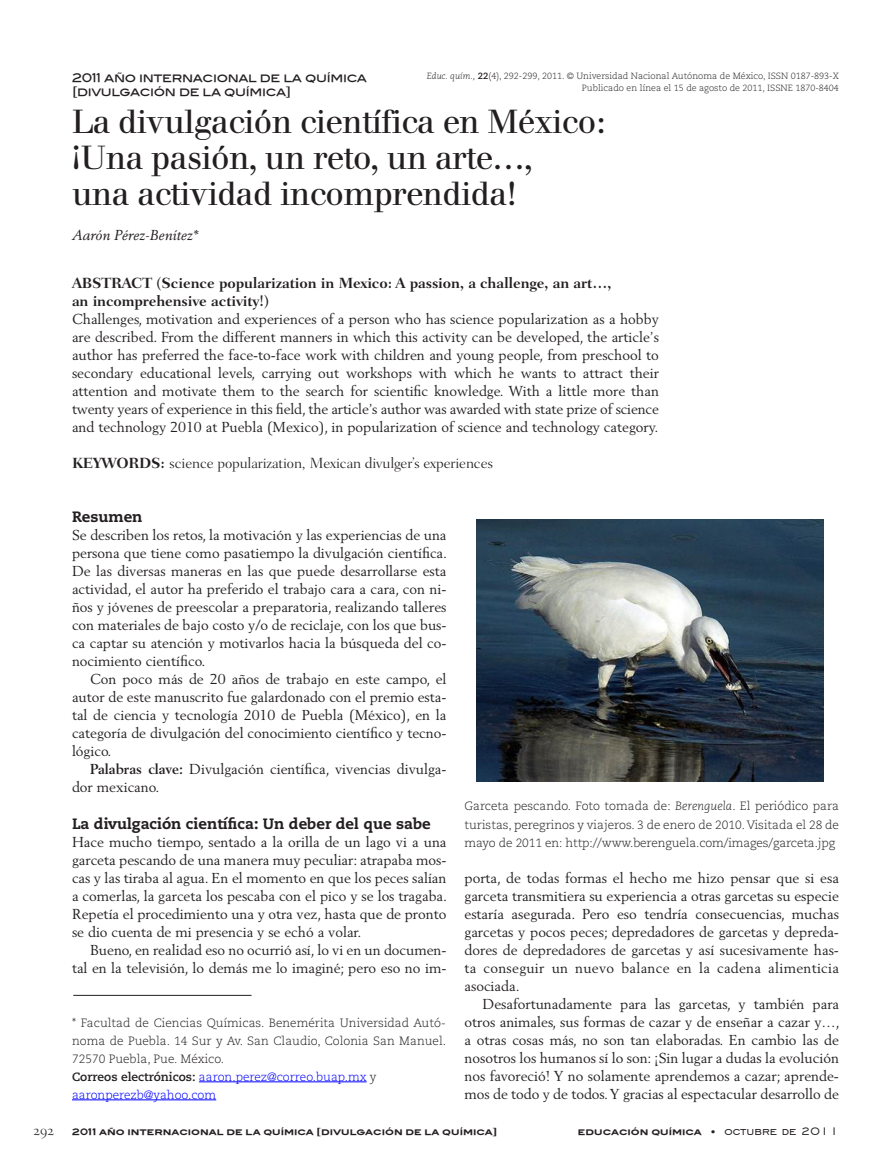
<style>
.page{position:relative;width:893px;height:1170px;background:#fff}
.page>*{position:absolute;margin:0;border:0;box-sizing:border-box;transform-origin:0 0}
.Título_3__24{font:33px/36px "Walbaum";letter-spacing:-.02em;color:#231f20}
.Título_Abstract{font:700 15px/18px "Fairfield LH";letter-spacing:-.01em;color:#231f20}
.Título_Abstract-2{font:300 15px "Fairfield LH";letter-spacing:-.01em;color:#231f20}
.Nivel_1{font:800 15px "Caecilia";color:#231f20}
.Folio{font:15px "Fairfield LH Light SC";color:#231f20}
.Body_text{font:14.25px/18px "Berling";color:#231f20;text-align:justify}
.Body_text_ss{font:14.25px/18px "Berling";color:#231f20;text-align:justify}
.Abstract_texto{font:14.25px/18px "Berling";color:#231f20;text-align:justify}
.Autor{font:italic 14.25px "Berling";letter-spacing:.01em;color:#231f20}
.Pie_de_figura{font:300 12px/18px "Caecilia";letter-spacing:-.01em;color:#231f20;text-align:justify}
.Nota_al_pie{font:300 12px/18px "Caecilia";color:#231f20;text-align:justify}
.Nota_al_pie-2{font:300 12px/18px "Caecilia";color:#00f}
.Seccion{font:12px/13.5px "Blair Md ITCTT Medium";letter-spacing:-.025em;color:#231f20}
.clave_articulo{font:300 9px "Caecilia";color:#231f20}
.sección_en_master{font:9px "Blair ITCTT Bold";color:#231f20}
.s1{font-style:italic}
.s2{font-weight:700}
.s3{font-weight:700;color:#231f20}
.s4{color:#231f20}
.s5{font-family:"Engravers Gothic BT";font-size:14.25px}
</style>
<div class="page">
<hr style="left:199px;top:1081px;width:168px;height:1px;background:#00f">
<hr style="left:72px;top:1099px;width:144px;height:1px;background:#00f">
<hr style="left:73px;top:994px;width:179px;height:1px;background:#231f20">
<img style="left:476px;top:519px;width:348px;height:262px">
<p class="Seccion" style="left:72px;top:71px;width:297px">2011 AÑO INTERNACIONAL DE LA QUÍMICA [DIVULGACIÓN DE LA QUÍMICA]</p>
<p class="clave_articulo" style="left:427px;top:71px;width:414px"><span class="s1">Educ. quím.,</span> <span class="s2">22</span>(4), 292-299, 2011. © Universidad Nacional Autónoma de México, ISSN 0187-893-X</p>
<p class="clave_articulo" style="left:582px;top:83px;width:258px">Publicado en línea el 15 de agosto de 2011, ISSNE 1870-8404</p>
<p class="Título_3__24" style="left:72px;top:103px;width:535px">La divulgación científica en México: ¡Una pasión, un reto, un arte…,<br>una actividad incomprendida!</p>
<p class="Autor" style="left:72px;top:226px;width:128px">Aarón Pérez-Benítez*</p>
<p class="Título_Abstract" style="left:72px;top:274px;width:541px">Abstract (Science popularization in Mexico: A passion, a challenge, an art…, an incomprehensive activity!)</p>
<p class="Abstract_texto" style="left:72px;top:310px;width:588px">Challenges, motivation and experiences of a person who has science popularization as a hobby are described. From the different manners in which this activity can be developed, the article’s author has preferred the face-to-face work with children and young people, from preschool to secondary educational levels, carrying out workshops with which he wants to attract their attention and motivate them to the search for scientific knowledge. With a little more than twenty years of experience in this field, the article’s author was awarded with state prize of science and technology 2010 at Puebla (Mexico), in popularization of science and technology category.</p>
<p class="Título_Abstract-2" style="left:72px;top:455px;width:423px"><span class="s2">Keywords:</span> science popularization, Mexican divulger’s experiences</p>
<p class="Nivel_1" style="left:72px;top:507px;width:72px">Resumen</p>
<p class="Body_text_ss" style="left:72px;top:526px;width:377px">Se describen los retos, la motivación y las experiencias de una persona que tiene como pasatiempo la divulgación científica.<br>De las diversas maneras en las que puede desarrollarse esta actividad, el autor ha preferido el trabajo cara a cara, con ni&shy;ños y jóvenes de preescolar a preparatoria, realizando talleres con materiales de bajo costo y/o de reciclaje, con los que bus&shy;ca captar su atención y motivarlos hacia la búsqueda del co&shy;nocimiento científico.</p>
<p class="Body_text" style="left:72px;top:670px;width:376px;text-indent:18px">Con poco más de 20 años de trabajo en este campo, el autor de este manuscrito fue galardonado con el premio esta&shy;tal de ciencia y tecnología 2010 de Puebla (México), en la categoría de divulgación del conocimiento científico y tecno&shy;lógico.</p>
<p class="Body_text" style="left:72px;top:760px;width:376px;text-indent:18px"><span class="s2">Palabras clave:</span> Divulgación científica, vivencias divulga&shy;dor mexicano.</p>
<p class="Nivel_1" style="left:72px;top:813px;width:360px">La divulgación científica: Un deber del que sabe</p>
<p class="Body_text_ss" style="left:72px;top:832px;width:377px">Hace mucho tiempo, sentado a la orilla de un lago vi a una garceta pescando de una manera muy peculiar: atrapaba mos&shy;cas y las tiraba al agua. En el momento en que los peces salían a comerlas, la garceta los pescaba con el pico y se los tragaba.<br>Repetía el procedimiento una y otra vez, hasta que de pronto se dio cuenta de mi presencia y se echó a volar.</p>
<p class="Body_text" style="left:72px;top:940px;width:376px;text-align:right">Bueno, en realidad eso no ocurrió así, lo vi en un documen&shy;tal en la televisión, lo demás me lo imaginé; pero eso no im-</p>
<p class="Nota_al_pie" style="left:72px;top:1013px;width:376px">* Facultad de Ciencias Químicas. Benemérita Universidad Autó&shy;noma de Puebla. 14 Sur y Av. San Claudio, Colonia San Manuel.<br>72570 Puebla, Pue. México.</p>
<p class="Nota_al_pie-2" style="left:72px;top:1067px;width:306px"><span class="s3">Correos electrónicos:</span> aaron.perez@correo.buap.mx <span class="s4">y </span>aaronperezb@yahoo.com</p>
<p class="Pie_de_figura" style="left:464px;top:797px;width:376px">Garceta pescando. Foto tomada de: <span class="s1">Berenguela</span>. El periódico para turistas, peregrinos y viajeros. 3 de enero de 2010. Visitada el 28 de mayo de 2011 en: http://www.berenguela.com/images/garceta.jpg</p>
<p class="Body_text" style="left:464px;top:868px;width:376px">porta, de todas formas el hecho me hizo pensar que si esa garceta transmitiera su experiencia a otras garcetas su especie estaría asegurada. Pero eso tendría consecuencias, muchas garcetas y pocos peces; depredadores de garcetas y depreda&shy;dores de depredadores de garcetas y así sucesivamente has&shy;ta conseguir un nuevo balance en la cadena alimenticia asociada.</p>
<p class="Body_text" style="left:464px;top:994px;width:377px;text-indent:18px">Desafortunadamente para las garcetas, y también para otros animales, sus formas de cazar y de enseñar a cazar y…, a otras cosas más, no son tan elaboradas. En cambio las de nosotros los humanos sí lo son: ¡Sin lugar a dudas la evolución nos favoreció! Y no solamente aprendemos a cazar; aprende&shy;mos de todo y de todos. Y gracias al espectacular desarrollo de</p>
<p class="Folio" style="left:33px;top:1121px;width:22px">292</p>
<p class="sección_en_master" style="left:72px;top:1125px;width:427px">2011 AÑO INTERNACIONAL DE LA QUÍMICA [DIVULGACIÓN DE LA QUÍMICA]</p>
<p class="sección_en_master" style="left:578px;top:1125px;width:263px">EDUCACIÓN QUÍMICA • <span class="s5">octubre de 2011</span></p>
</div>
